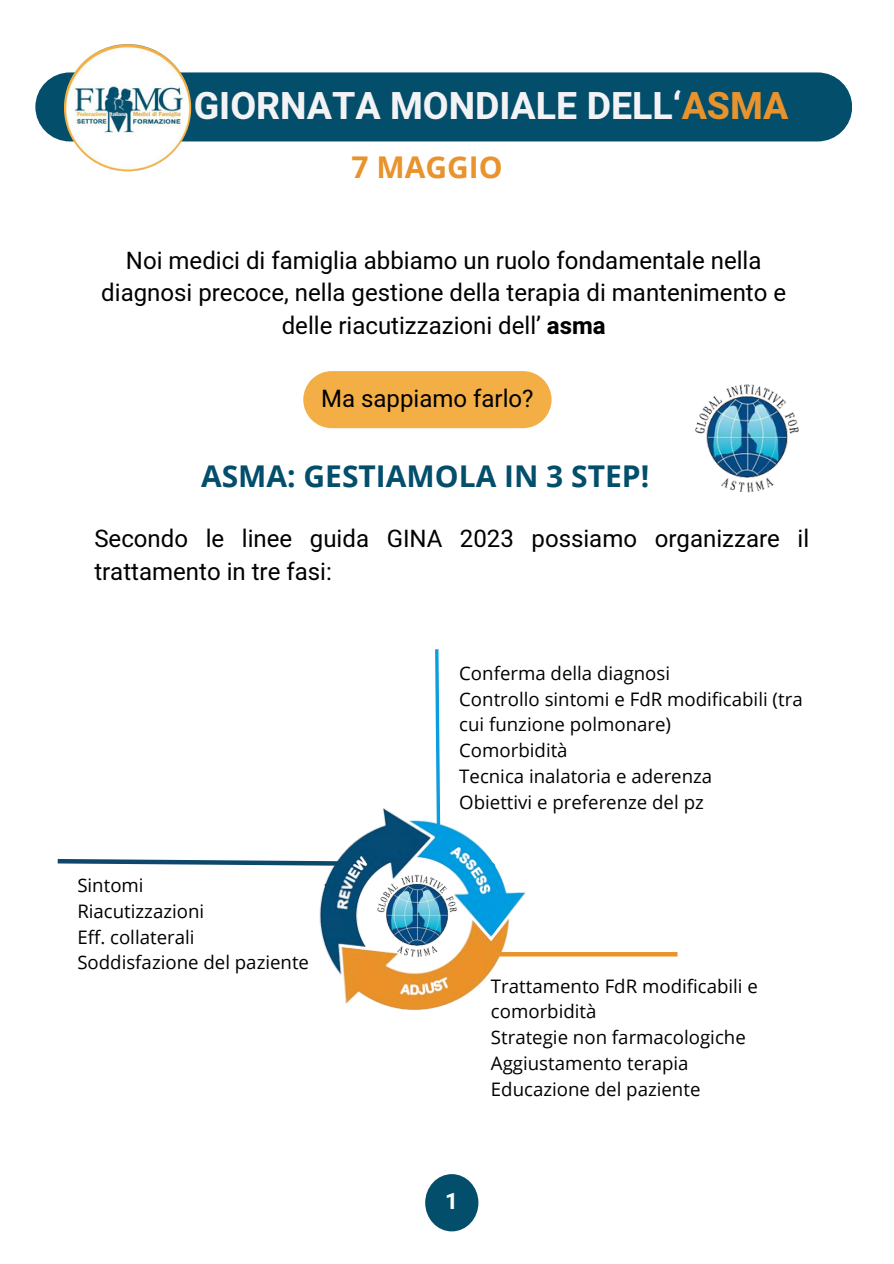
<style>
.page{position:relative;width:894px;height:1264px;background:#fff}
.page>*{position:absolute;margin:0;border:0;box-sizing:border-box;transform-origin:0 0}
.t1{font:700 37.5px "Heebo";color:#f3f3f5}
.t2{font:700 30px "Open Sans";color:#024e6b}
.t3{font:700 30px "Open Sans";color:#e9932d}
.t4{font:24px/32.7px "Heebo";color:#000;text-align:center}
.t5{font:700 22.5px "Heebo";color:#fff}
.t6{font:18.6px/25.7px "Open Sans";color:#000}
.s1{color:#e9932d}
.s2{font-weight:700}
</style>
<div class="page">
<div style="left:35px;top:72px;width:816px;height:69px;background:#024e6b;border-radius:34px"></div>
<img style="left:64px;top:44px;width:127px;height:127px;border-radius:50%">
<div style="left:425px;top:1174px;width:53px;height:57px;background:#024e6b;border-radius:50%"></div>
<img style="left:693px;top:382px;width:107px;height:112px;border-radius:18px">
<img style="left:319px;top:808px;width:213px;height:203px">
<svg style="left:57px;top:856px;width:285px;height:12px"></svg>
<svg style="left:433px;top:649px;width:9px;height:180px"></svg>
<hr style="left:496px;top:952px;width:181px;height:4px;background:#e9932d">
<svg style="left:491px;top:855px;width:10px;height:11px"></svg>
<svg style="left:319px;top:878px;width:6px;height:16px"></svg>
<img style="left:374px;top:873px;width:85px;height:85px">
<div style="left:303px;top:371px;width:248px;height:57px;background:#f3ae46"></div>
<p class="t1" style="left:194px;top:79px;width:596px">GIORNATA MONDIALE DELL‘<span class="s1">ASMA</span></p>
<p class="t3" style="left:351px;top:146px;width:152px">7 MAGGIO</p>
<p class="t4" style="left:101px;top:245px;width:686px">Noi medici di famiglia abbiamo un ruolo fondamentale nella diagnosi precoce, nella gestione della terapia di mantenimento e delle riacutizzazioni dell’ <span class="s2">asma</span></p>
<p class="t4" style="left:321px;top:383px;width:214px">Ma sappiamo farlo?</p>
<h2 class="t2" style="left:201px;top:455px;width:449px">ASMA: GESTIAMOLA IN 3 STEP!</h2>
<p class="t4" style="left:94px;top:523px;width:716px;text-align:left">Secondo le linee guida GINA 2023 possiamo organizzare il trattamento in tre fasi:</p>
<h3 class="t6" style="left:77px;top:872px;width:68px">Sintomi</h3>
<h2 class="t6" style="left:77px;top:897px;width:128px">Riacutizzazioni</h2>
<h3 class="t6" style="left:77px;top:923px;width:119px">Eff. collaterali</h3>
<p class="t6" style="left:77px;top:949px;width:233px">Soddisfazione del paziente</p>
<p class="t6" style="left:459px;top:660px;width:212px">Conferma della diagnosi</p>
<p class="t6" style="left:459px;top:685px;width:345px">Controllo sintomi e FdR modificabili (tra cui funzione polmonare)</p>
<p class="t6" style="left:459px;top:737px;width:110px">Comorbidità</p>
<p class="t6" style="left:459px;top:762px;width:254px">Tecnica inalatoria e aderenza</p>
<p class="t6" style="left:459px;top:788px;width:246px">Obiettivi e preferenze del pz</p>
<p class="t6" style="left:491px;top:972px;width:268px">Trattamento FdR modificabili e comorbidità</p>
<p class="t6" style="left:491px;top:1024px;width:256px">Strategie non farmacologiche</p>
<p class="t6" style="left:491px;top:1049px;width:199px">Aggiustamento terapia</p>
<p class="t6" style="left:491px;top:1075px;width:211px">Educazione del paziente</p>
<h1 class="t5" style="left:445px;top:1185px;width:14px">1</h1>
</div>
